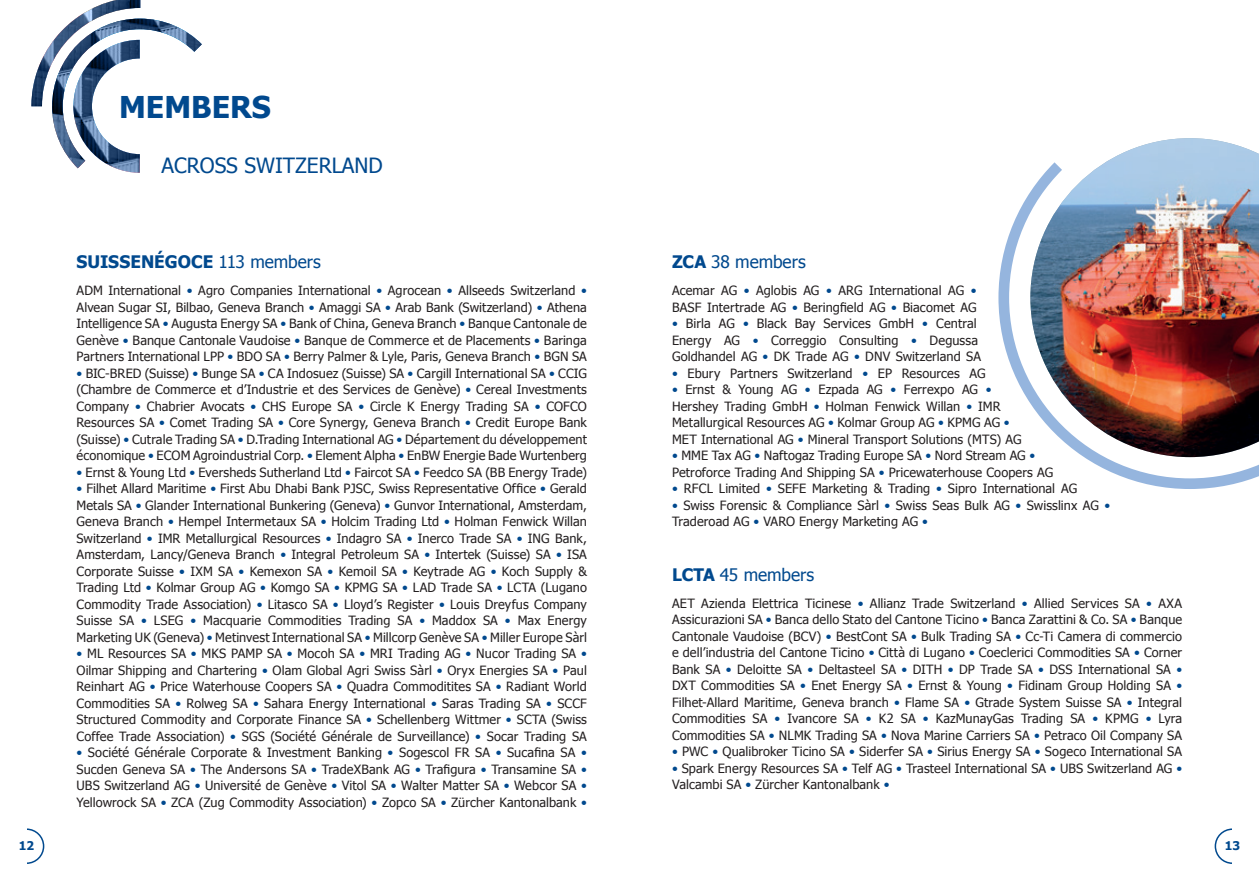
<style>
.page{position:relative;width:1259px;height:893px;background:#fff}
.page>*{position:absolute;margin:0;border:0;box-sizing:border-box;transform-origin:0 0}
.t1{font:700 30px "Tahoma";color:#01498e}
.t2{font:21px "Tahoma";color:#01498e}
.t3{font:17.25px "Tahoma";color:#01498e}
.t4{font:700 17.25px "Tahoma";color:#01498e}
.t5{font:12.75px/16.5px "Tahoma";letter-spacing:.005em;color:#231f20;text-align:justify}
.t6{font:700 12px "Tahoma";color:#01498e}
.s1{font-weight:400}
.s2{color:#01498e}
.s3{font-weight:700}
</style>
<div class="page">
<div style="left:9px;top:828px;width:35px;height:36px;border:2px solid #01498e;border-radius:50%"></div>
<div style="left:1214px;top:828px;width:36px;height:36px;border:2px solid #01498e;border-radius:50%"></div>
<div style="left:1px;top:825px;width:26px;height:42px;background:#fff"></div>
<div style="left:1232px;top:825px;width:26px;height:42px;background:#fff"></div>
<svg style="left:998px;top:193px;width:261px;height:296px"></svg>
<img style="left:1030px;top:138px;width:229px;height:319px">
<svg style="left:31px;top:0;width:171px;height:173px"></svg>
<h1 class="t1" style="left:119px;top:86px;width:153px">MEMBERS</h1>
<h2 class="t2" style="left:162px;top:151px;width:222px">ACROSS SWITZERLAND</h2>
<h3 class="t4" style="left:77px;top:250px;width:246px">SUISSENÉGOCE <span class="s1">113 members</span></h3>
<p class="t5" style="left:77px;top:282px;width:512px">ADM International <span class="s2">•</span> Agro Companies International <span class="s2">•</span> Agrocean <span class="s2">•</span> Allseeds Switzerland <span class="s2">• </span>Alvean Sugar SI, Bilbao, Geneva Branch <span class="s2">•</span> Amaggi SA <span class="s2">•</span> Arab Bank (Switzerland) <span class="s2">•</span> Athena Intelligence SA <span class="s2">•</span> Augusta Energy SA <span class="s2">•</span> Bank of China, Geneva Branch <span class="s2">•</span> Banque Cantonale de Genève <span class="s2">•</span> Banque Cantonale Vaudoise <span class="s2">•</span> Banque de Commerce et de Placements <span class="s2">•</span> Baringa Partners International LPP <span class="s2">•</span> BDO SA <span class="s2">•</span> Berry Palmer &amp; Lyle, Paris, Geneva Branch <span class="s2">•</span> BGN SA</p>
<p class="t5" style="left:77px;top:364px;width:512px"><span class="s2">•</span> BIC-BRED (Suisse) <span class="s2">•</span> Bunge SA <span class="s2">•</span> CA Indosuez (Suisse) SA <span class="s2">•</span> Cargill International SA <span class="s2">•</span> CCIG (Chambre de Commerce et d’Industrie et des Services de Genève) <span class="s2">•</span> Cereal Investments Company <span class="s2">•</span> Chabrier Avocats <span class="s2">•</span> CHS Europe SA <span class="s2">•</span> Circle K Energy Trading SA <span class="s2">•</span> COFCO Resources SA <span class="s2">•</span> Comet Trading SA <span class="s2">•</span> Core Synergy, Geneva Branch <span class="s2">•</span> Credit Europe Bank (Suisse) <span class="s2">•</span> Cutrale Trading SA <span class="s2">•</span> D.Trading International AG <span class="s2">•</span> Département du développement économique <span class="s2">•</span> ECOM Agroindustrial Corp. <span class="s2">•</span> Element Alpha <span class="s2">•</span> EnBW Energie Bade Wurtenberg</p>
<p class="t5" style="left:77px;top:463px;width:512px"><span class="s2">•</span> Ernst &amp; Young Ltd <span class="s2">•</span> Eversheds Sutherland Ltd <span class="s2">•</span> Faircot SA <span class="s2">•</span> Feedco SA (BB Energy Trade)</p>
<p class="t5" style="left:77px;top:480px;width:512px"><span class="s2">•</span> Filhet Allard Maritime <span class="s2">•</span> First Abu Dhabi Bank PJSC, Swiss Representative Office <span class="s2">•</span> Gerald Metals SA <span class="s2">•</span> Glander International Bunkering (Geneva) <span class="s2">•</span> Gunvor International, Amsterdam, Geneva Branch <span class="s2">•</span> Hempel Intermetaux SA <span class="s2">•</span> Holcim Trading Ltd <span class="s2">•</span> Holman Fenwick Willan Switzerland <span class="s2">•</span> IMR Metallurgical Resources <span class="s2">•</span> Indagro SA <span class="s2">•</span> Inerco Trade SA <span class="s2">•</span> ING Bank, Amsterdam, Lancy/Geneva Branch <span class="s2">•</span> Integral Petroleum SA <span class="s2">•</span> Intertek (Suisse) SA <span class="s2">•</span> ISA Corporate Suisse <span class="s2">•</span> IXM SA <span class="s2">•</span> Kemexon SA <span class="s2">•</span> Kemoil SA <span class="s2">•</span> Keytrade AG <span class="s2">•</span> Koch Supply &amp; Trading Ltd <span class="s2">•</span> Kolmar Group AG <span class="s2">•</span> Komgo SA <span class="s2">•</span> KPMG SA <span class="s2">•</span> LAD Trade SA <span class="s2">•</span> LCTA (Lugano Commodity Trade Association) <span class="s2">•</span> Litasco SA <span class="s2">•</span> Lloyd’s Register <span class="s2">•</span> Louis Dreyfus Company Suisse SA <span class="s2">•</span> LSEG <span class="s2">•</span> Macquarie Commodities Trading SA <span class="s2">•</span> Maddox SA <span class="s2">•</span> Max Energy Marketing UK (Geneva) <span class="s2">•</span> Metinvest International SA <span class="s2">•</span> Millcorp Genève SA <span class="s2">•</span> Miller Europe Sàrl</p>
<p class="t5" style="left:76px;top:645px;width:512px"><span class="s2">•</span> ML Resources SA <span class="s2">•</span> MKS PAMP SA <span class="s2">•</span> Mocoh SA <span class="s2">•</span> MRI Trading AG <span class="s2">•</span> Nucor Trading SA <span class="s2">• </span>Oilmar Shipping and Chartering <span class="s2">•</span> Olam Global Agri Swiss Sàrl <span class="s2">•</span> Oryx Energies SA <span class="s2">•</span> Paul Reinhart AG <span class="s2">•</span> Price Waterhouse Coopers SA <span class="s2">•</span> Quadra Commoditites SA <span class="s2">•</span> Radiant World Commodities SA <span class="s2">•</span> Rolweg SA <span class="s2">•</span> Sahara Energy International <span class="s2">•</span> Saras Trading SA <span class="s2">•</span> SCCF Structured Commodity and Corporate Finance SA <span class="s2">•</span> Schellenberg Wittmer <span class="s2">•</span> SCTA (Swiss Coffee Trade Association) <span class="s2">•</span> SGS (Société Générale de Surveillance) <span class="s2">•</span> Socar Trading SA</p>
<p class="t5" style="left:76px;top:744px;width:512px"><span class="s2">•</span> Société Générale Corporate &amp; Investment Banking <span class="s2">•</span> Sogescol FR SA <span class="s2">•</span> Sucafina SA <span class="s2">• </span>Sucden Geneva SA <span class="s2">•</span> The Andersons SA <span class="s2">•</span> TradeXBank AG <span class="s2">•</span> Trafigura <span class="s2">•</span> Transamine SA <span class="s2">• </span>UBS Switzerland AG <span class="s2">•</span> Université de Genève <span class="s2">•</span> Vitol SA <span class="s2">•</span> Walter Matter SA <span class="s2">•</span> Webcor SA <span class="s2">• </span>Yellowrock SA <span class="s2">•</span> ZCA (Zug Commodity Association) <span class="s2">•</span> Zopco SA <span class="s2">•</span> Zürcher Kantonalbank <span class="s2">•</span></p>
<h3 class="t3" style="left:672px;top:250px;width:135px"><span class="s3">ZCA</span> 38 members</h3>
<p class="t5" style="left:672px;top:282px;width:306px">Acemar AG <span class="s2">•</span> Aglobis AG <span class="s2">•</span> ARG International AG <span class="s2">•<br></span>BASF Intertrade AG <span class="s2">•</span> Beringfield AG <span class="s2">•</span> Biacomet AG</p>
<p class="t5" style="left:672px;top:315px;width:310px;text-align:left"><span class="s2">•</span> Birla AG <span class="s2">•</span> Black Bay Services GmbH <span class="s2">•</span> Central<br>Energy AG <span class="s2">•</span> Correggio Consulting <span class="s2">•</span> Degussa<br>Goldhandel AG <span class="s2">•</span> DK Trade AG <span class="s2">•</span> DNV Switzerland SA</p>
<p class="t5" style="left:672px;top:364px;width:315px"><span class="s2">•</span> Ebury Partners Switzerland <span class="s2">•</span> EP Resources AG</p>
<p class="t5" style="left:672px;top:381px;width:351px;text-align:left"><span class="s2">•</span> Ernst &amp; Young AG <span class="s2">•</span> Ezpada AG <span class="s2">•</span> Ferrexpo AG <span class="s2">• </span>Hershey Trading GmbH <span class="s2">•</span> Holman Fenwick Willan <span class="s2">•</span> IMR Metallurgical Resources AG <span class="s2">•</span> Kolmar Group AG <span class="s2">•</span> KPMG AG <span class="s2">• </span>MET International AG <span class="s2">•</span> Mineral Transport Solutions (MTS) AG</p>
<p class="t5" style="left:672px;top:447px;width:383px"><span class="s2">•</span> MME Tax AG <span class="s2">•</span> Naftogaz Trading Europe SA <span class="s2">•</span> Nord Stream AG <span class="s2">•<br></span>Petroforce Trading And Shipping SA <span class="s2">•</span> Pricewaterhouse Coopers AG</p>
<p class="t5" style="left:672px;top:480px;width:406px"><span class="s2">•</span> RFCL Limited <span class="s2">•</span> SEFE Marketing &amp; Trading <span class="s2">•</span> Sipro International AG</p>
<p class="t5" style="left:672px;top:496px;width:440px"><span class="s2">•</span> Swiss Forensic &amp; Compliance Sàrl <span class="s2">•</span> Swiss Seas Bulk AG <span class="s2">•</span> Swisslinx AG <span class="s2">•<br></span>Traderoad AG <span class="s2">•</span> VARO Energy Marketing AG <span class="s2">•</span></p>
<h3 class="t3" style="left:672px;top:563px;width:144px"><span class="s3">LCTA</span> 45 members</h3>
<p class="t5" style="left:672px;top:594px;width:512px">AET Azienda Elettrica Ticinese <span class="s2">•</span> Allianz Trade Switzerland <span class="s2">•</span> Allied Services SA <span class="s2">•</span> AXA Assicurazioni SA <span class="s2">•</span> Banca dello Stato del Cantone Ticino <span class="s2">•</span> Banca Zarattini &amp; Co. SA <span class="s2">•</span> Banque Cantonale Vaudoise (BCV) <span class="s2">•</span> BestCont SA <span class="s2">•</span> Bulk Trading SA <span class="s2">•</span> Cc-Ti Camera di commercio e dell’industria del Cantone Ticino <span class="s2">•</span> Città di Lugano <span class="s2">•</span> Coeclerici Commodities SA <span class="s2">•</span> Corner Bank SA <span class="s2">•</span> Deloitte SA <span class="s2">•</span> Deltasteel SA <span class="s2">•</span> DITH <span class="s2">•</span> DP Trade SA <span class="s2">•</span> DSS International SA <span class="s2">• </span>DXT Commodities SA <span class="s2">•</span> Enet Energy SA <span class="s2">•</span> Ernst &amp; Young <span class="s2">•</span> Fidinam Group Holding SA <span class="s2">• </span>Filhet-Allard Maritime, Geneva branch <span class="s2">•</span> Flame SA <span class="s2">•</span> Gtrade System Suisse SA <span class="s2">•</span> Integral Commodities SA <span class="s2">•</span> Ivancore SA <span class="s2">•</span> K2 SA <span class="s2">•</span> KazMunayGas Trading SA <span class="s2">•</span> KPMG <span class="s2">•</span> Lyra Commodities SA <span class="s2">•</span> NLMK Trading SA <span class="s2">•</span> Nova Marine Carriers SA <span class="s2">•</span> Petraco Oil Company SA</p>
<p class="t5" style="left:672px;top:743px;width:511px"><span class="s2">•</span> PWC <span class="s2">•</span> Qualibroker Ticino SA <span class="s2">•</span> Siderfer SA <span class="s2">•</span> Sirius Energy SA <span class="s2">•</span> Sogeco International SA</p>
<p class="t5" style="left:672px;top:759px;width:512px"><span class="s2">•</span> Spark Energy Resources SA <span class="s2">•</span> Telf AG <span class="s2">•</span> Trasteel International SA <span class="s2">•</span> UBS Switzerland AG <span class="s2">•<br></span>Valcambi SA <span class="s2">•</span> Zürcher Kantonalbank <span class="s2">•</span></p>
<p class="t6" style="left:19px;top:838px;width:17px">12</p>
<p class="t6" style="left:1225px;top:838px;width:17px">13</p>
</div>
